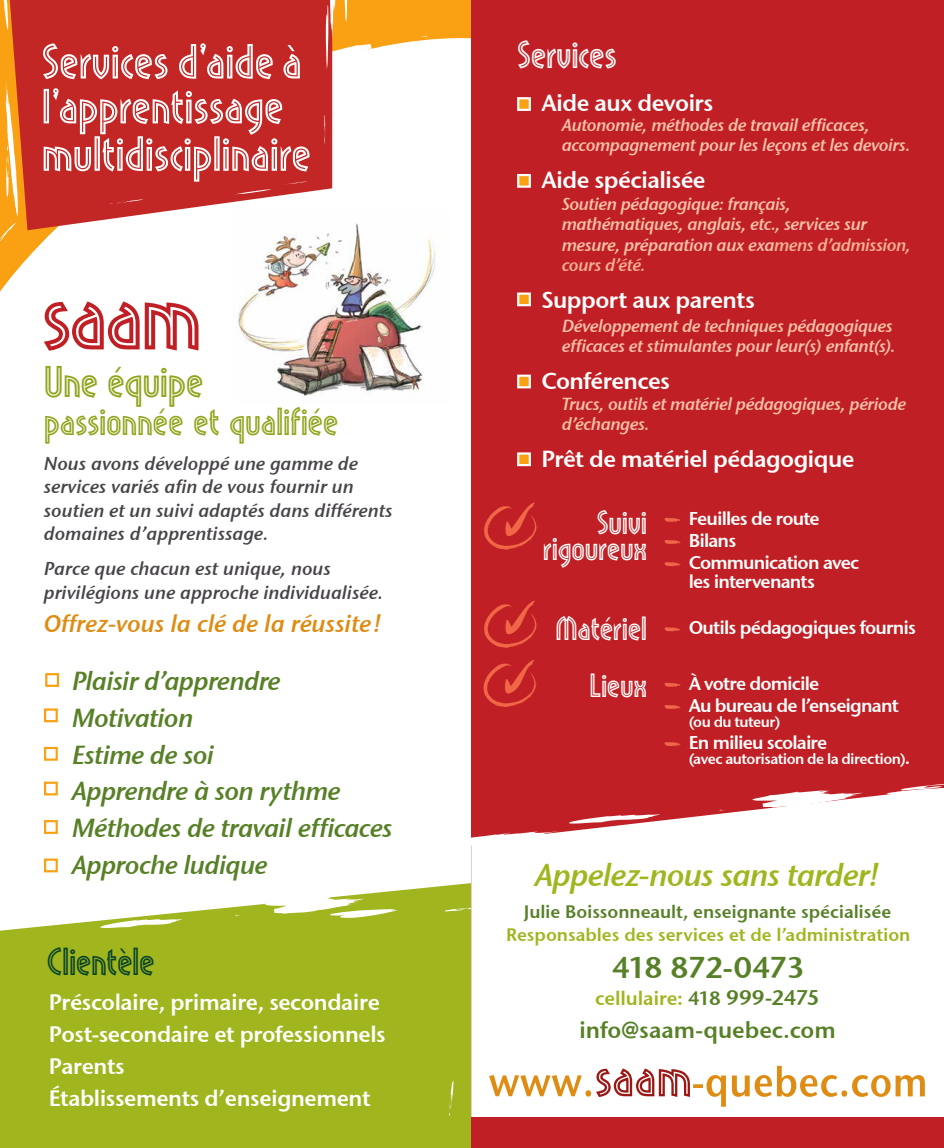
<style>
.page{position:relative;width:944px;height:1148px;background:#fff}
.page>*{position:absolute;margin:0;border:0;box-sizing:border-box;transform-origin:0 0}
.t1{font:100.5px "Pritchard Line Out Plain";color:#c02025}
.t2{font:51.75px/46.2px "Pritchard Line Out Plain";letter-spacing:-.005em;color:#fff}
.t3{font:46.5px "Pritchard Line Out Plain";letter-spacing:-.01em;color:#91a41b}
.t4{font:40.95px "Pritchard Line Out Plain";letter-spacing:-.01em;color:#91a41b}
.t5{font:40.95px "Pritchard Line Out Plain";letter-spacing:-.01em;color:#074428}
.t6{font:40.8px "Pritchard Line Out Plain";letter-spacing:-.01em;color:#fff}
.t7{font:35.1px/26px "Pritchard Line Out Plain";letter-spacing:-.01em;color:#fff;text-align:right}
.t8{font:31.5px "Stone Sans Sem ITCTT Semi Ita";letter-spacing:-.025em;color:#a1b51e}
.t9{font:30px "Stone Sans Sem ITCTT Semi";letter-spacing:-.045em;color:#578027}
.t10{font:26.1px/36.8px "Stone Sans Sem ITCTT Semi Ita";letter-spacing:-.025em;color:#578027}
.t11{font:24.15px "Stone Sans Sem ITCTT Semi Ita";letter-spacing:-.005em;color:#de8c13}
.t12{font:23.25px "Stone Sans Sem ITCTT Semi";letter-spacing:-.025em;color:#fff}
.t13{font:22.95px "Stone Sans Sem ITCTT Semi";letter-spacing:-.005em;color:#578027}
.t14{font:22.35px/31.8px "Stone Sans Sem ITCTT Semi";letter-spacing:-.02em;color:#fff}
.t15{font:19.35px "Stone Sans Sem ITCTT Semi";letter-spacing:-.01em;color:#a1b51e}
.t16{font:18.6px/23.2px "Stone Sans Sem ITCTT Semi Ita";color:#48444a}
.t17{font:18.45px/22.2px "Stone Sans Sem ITCTT Semi";letter-spacing:-.045em;color:#fff}
.t18{font:18px "Stone Sans Sem ITCTT Semi";letter-spacing:-.005em;color:#a1b51e}
.t19{font:18px "Stone Sans Sem ITCTT Semi";letter-spacing:-.005em;color:#578027}
.t20{font:17.4px/20.2px "Stone Sans Sem ITCTT Semi Ita";letter-spacing:-.025em;color:#fac2aa}
.t21{font:14.85px "Stone Sans Sem ITCTT Semi";letter-spacing:-.035em;color:#fff}
.s1{color:#f9b197}
.s2{font-size:18.45px}
.s3{color:#578027}
.s4{font-size:21.15px;color:#578027}
</style>
<div class="page">
<svg style="left:0;top:883px;width:471px;height:265px;background:#a9bb32"></svg>
<svg style="left:449px;top:1080px;width:4px;height:37px"></svg>
<svg style="left:441px;top:907px;width:30px;height:4px"></svg>
<svg style="left:260px;top:894px;width:138px;height:24px"></svg>
<svg style="left:100px;top:918px;width:82px;height:11px"></svg>
<img style="left:243px;top:334px;width:180px;height:62px">
<svg style="left:0;top:0;width:471px;height:334px"></svg>
<svg style="left:0;top:293px;width:23px;height:41px"></svg>
<svg style="left:37px;top:277px;width:20px;height:24px"></svg>
<svg style="left:415px;top:36px;width:12px;height:2px"></svg>
<svg style="left:9px;top:0;width:323px;height:230px;background:#ca413d"></svg>
<svg style="left:108px;top:199px;width:35px;height:5px"></svg>
<svg style="left:219px;top:209px;width:42px;height:6px"></svg>
<svg style="left:234px;top:189px;width:38px;height:5px"></svg>
<svg style="left:280px;top:203px;width:22px;height:4px"></svg>
<svg style="left:281px;top:181px;width:26px;height:4px"></svg>
<svg style="left:0;top:77px;width:18px;height:177px;background:#f9af3d"></svg>
<svg style="left:199px;top:0;width:193px;height:145px"></svg>
<svg style="left:0;top:0;width:46px;height:32px"></svg>
<div style="left:45px;top:673px;width:14px;height:14px;background:#fff;border:2px solid #f9a013"></div>
<div style="left:44px;top:708px;width:14px;height:14px;background:#fff;border:2px solid #f9a013"></div>
<div style="left:44px;top:747px;width:14px;height:13px;background:#fff;border:2px solid #f9a013"></div>
<div style="left:44px;top:781px;width:14px;height:14px;background:#fff;border:2px solid #f9a013"></div>
<div style="left:44px;top:820px;width:14px;height:14px;background:#fff;border:2px solid #f9a013"></div>
<div style="left:44px;top:858px;width:14px;height:14px;background:#fff;border:2px solid #f9a013"></div>
<div style="left:471px;top:0;width:473px;height:1148px;background:#c02025"></div>
<svg style="left:471px;top:795px;width:473px;height:322px;background:#fbf1f2"></svg>
<svg style="left:471px;top:830px;width:93px;height:20px"></svg>
<svg style="left:882px;top:784px;width:62px;height:12px"></svg>
<svg style="left:746px;top:789px;width:117px;height:18px"></svg>
<svg style="left:568px;top:814px;width:92px;height:10px"></svg>
<div style="left:517px;top:97px;width:14px;height:14px;background:#f9a013;border:2px solid #fff"></div>
<div style="left:517px;top:174px;width:14px;height:14px;background:#f9a013;border:2px solid #fff"></div>
<div style="left:517px;top:292px;width:14px;height:14px;background:#f9a013;border:2px solid #fff"></div>
<div style="left:517px;top:452px;width:14px;height:14px;background:#f9a013;border:2px solid #fff"></div>
<div style="left:517px;top:374px;width:14px;height:14px;background:#f9a013;border:2px solid #fff"></div>
<svg style="left:489px;top:1068px;width:201px;height:29px;background:#e6c0ad"></svg>
<svg style="left:693px;top:1084px;width:10px;height:4px"></svg>
<svg style="left:706px;top:1075px;width:20px;height:31px"></svg>
<svg style="left:732px;top:1065px;width:192px;height:31px;background:#f4dbb7"></svg>
<svg style="left:483px;top:660px;width:53px;height:47px"></svg>
<svg style="left:484px;top:502px;width:53px;height:48px"></svg>
<svg style="left:484px;top:600px;width:53px;height:48px"></svg>
<svg style="left:664px;top:517px;width:15px;height:5px"></svg>
<svg style="left:664px;top:540px;width:15px;height:4px"></svg>
<svg style="left:664px;top:562px;width:15px;height:4px"></svg>
<svg style="left:664px;top:682px;width:15px;height:5px"></svg>
<svg style="left:664px;top:705px;width:15px;height:4px"></svg>
<svg style="left:664px;top:742px;width:15px;height:4px"></svg>
<svg style="left:664px;top:627px;width:15px;height:4px"></svg>
<h2 class="t2" style="left:42px;top:37px;width:271px">Services d’aide à l’apprentissage multidisciplinaire</h2>
<h1 class="t1" style="left:41px;top:256px;width:162px">saam</h1>
<h3 class="t3" style="left:44px;top:354px;width:161px">Une équipe</h3>
<h3 class="t4" style="left:44px;top:396px;width:296px">passionnée et qualifiée</h3>
<p class="t16" style="left:44px;top:451px;width:350px">Nous avons développé une gamme de services variés afin de vous fournir un soutien et un suivi adaptés dans différents domaines d’apprentissage.</p>
<p class="t16" style="left:44px;top:556px;width:341px">Parce que chacun est unique, nous privilégions une approche individualisée.</p>
<h3 class="t11" style="left:44px;top:604px;width:339px">Offrez-vous la clé de la réussite!</h3>
<h3 class="t10" style="left:72px;top:661px;width:322px">Plaisir d’apprendre<br>Motivation<br>Estime de soi<br>Apprendre à son rythme<br>Méthodes de travail efficaces<br>Approche ludique</h3>
<h3 class="t5" style="left:47px;top:936px;width:109px">Clientèle</h3>
<p class="t14" style="left:49px;top:985px;width:338px">Préscolaire, primaire, secondaire<br>Post-secondaire et professionnels<br>Parents<br>Établissements d’enseignement</p>
<h3 class="t6" style="left:517px;top:30px;width:101px">Services</h3>
<h3 class="t12" style="left:541px;top:83px;width:173px">Aide aux devoirs</h3>
<p class="t20" style="left:561px;top:114px;width:350px">Autonomie, méthodes de travail efficaces, accompagnement pour les leçons et les devoirs.</p>
<h3 class="t12" style="left:541px;top:160px;width:166px">Aide spécialisée</h3>
<p class="t20" style="left:561px;top:193px;width:350px">Soutien pédagogique: français, mathématiques, anglais, etc., services sur mesure, préparation aux exa<span class="s1">mens d’admission, cours d’été.</span></p>
<h3 class="t12" style="left:541px;top:280px;width:215px">Support aux parents</h3>
<p class="t20" style="left:561px;top:315px;width:335px">Développement de techniques pédagogiques efficaces et stimulantes pour leur(s) enfant(s).</p>
<h3 class="t12" style="left:541px;top:361px;width:130px">Conférences</h3>
<p class="t20" style="left:561px;top:392px;width:346px">Trucs, outils et matériel pédagogiques, période d’échanges.</p>
<h3 class="t12" style="left:541px;top:439px;width:314px">Prêt de matériel pédagogique</h3>
<h3 class="t7" style="left:543px;top:509px;width:106px">Suivi rigoureux</h3>
<p class="t17" style="left:688px;top:506px;width:172px">Feuilles de route<br>Bilans<br>Communication avec</p>
<p class="t17" style="left:688px;top:569px;width:128px">les intervenants</p>
<p class="t17" style="left:688px;top:615px;width:229px">Outils pédagogiques fournis</p>
<p class="t17" style="left:688px;top:671px;width:211px">À votre domicile<br>Au bureau de l’enseignant</p>
<p class="t21" style="left:688px;top:709px;width:93px">(ou du tuteur)</p>
<p class="t17" style="left:688px;top:730px;width:140px">En milieu scolaire</p>
<p class="t21" style="left:688px;top:746px;width:223px">(avec autorisation de la direction)<span class="s2">.</span></p>
<h3 class="t7" style="left:555px;top:599px;width:93px;line-height:57.4px">Matériel<br>Lieux</h3>
<h3 class="t8" style="left:535px;top:849px;width:347px">Appelez-nous sans tarder!</h3>
<p class="t19" style="left:523px;top:896px;width:369px">Julie Boissonneault, enseignante spécialisée</p>
<p class="t18" style="left:506px;top:919px;width:406px">Responsables des services et de l’administration</p>
<h3 class="t9" style="left:612px;top:942px;width:194px">418 872-0473</h3>
<p class="t15" style="left:595px;top:981px;width:226px">cellulaire: <span class="s3">418</span> <span class="s4">999-2475</span></p>
<h3 class="t13" style="left:579px;top:1010px;width:258px">info@saam-quebec.com</h3>
</div>
